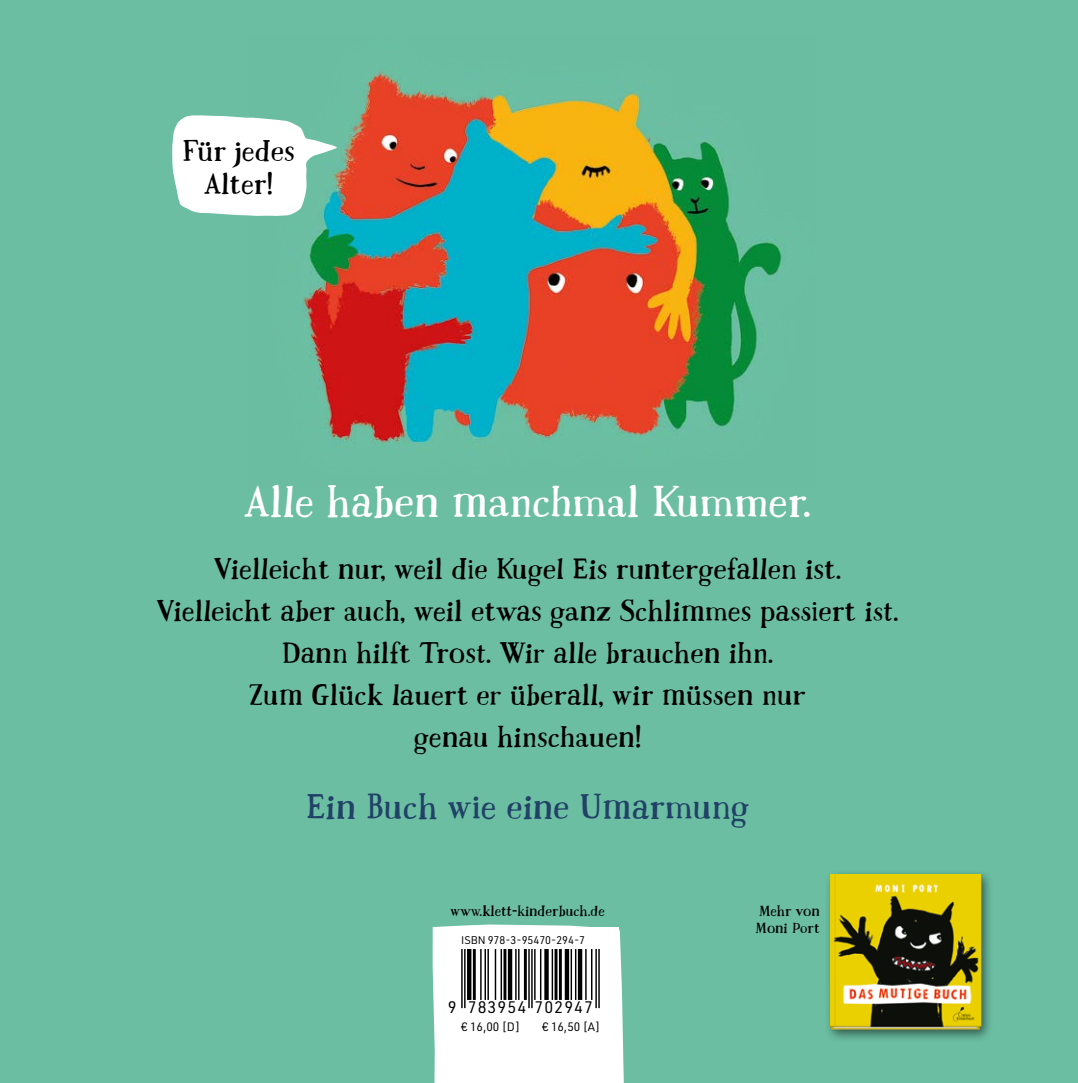
<style>
.page{position:relative;width:1078px;height:1083px;background:#fff}
.page>*{position:absolute;margin:0;border:0;box-sizing:border-box;transform-origin:0 0}
.t1{font:42px "Mrs Ant";color:#fff}
.t2{font:34px "Mrs Ant";color:#214167}
.t3{font:28px/42px "Mrs Ant";color:#000;text-align:center}
.t4{font:16.4px "URWDIN";letter-spacing:.065em;color:#000}
.t5{font:14px/16.8px "Mrs Ant";color:#000}
.t6{font:12px "URWDIN";color:#000}
.t7{font:11px "URWDIN";color:#000}
</style>
<div class="page">
<div style="left:0;top:0;width:1077px;height:1083px;background:#6bbea2"></div>
<img style="left:296px;top:70px;width:486px;height:381px">
<svg style="left:172px;top:115px;width:166px;height:101px"></svg>
<div style="left:432px;top:924px;width:191px;height:159px;background:#fff"></div>
<div style="left:437px;top:949px;width:181px;height:91px;background:#fff"></div>
<hr style="left:461px;top:949px;width:1px;height:59px;background:#000">
<hr style="left:464px;top:949px;width:1px;height:59px;background:#000">
<hr style="left:467px;top:949px;width:4px;height:51px;background:#000">
<hr style="left:473px;top:949px;width:2px;height:51px;background:#000">
<hr style="left:480px;top:949px;width:1px;height:51px;background:#000">
<hr style="left:484px;top:949px;width:2px;height:51px;background:#000">
<hr style="left:487px;top:949px;width:2px;height:51px;background:#000">
<hr style="left:494px;top:949px;width:2px;height:51px;background:#000">
<hr style="left:500px;top:949px;width:2px;height:51px;background:#000">
<hr style="left:503px;top:949px;width:3px;height:51px;background:#000">
<div style="left:507px;top:949px;width:5px;height:51px;background:#000"></div>
<hr style="left:515px;top:949px;width:1px;height:51px;background:#000">
<hr style="left:518px;top:949px;width:1px;height:51px;background:#000">
<hr style="left:524px;top:949px;width:2px;height:51px;background:#000">
<hr style="left:528px;top:949px;width:1px;height:59px;background:#000">
<hr style="left:531px;top:949px;width:1px;height:59px;background:#000">
<hr style="left:534px;top:949px;width:1px;height:51px;background:#000">
<hr style="left:540px;top:949px;width:1px;height:51px;background:#000">
<svg style="left:544px;top:949px;width:4px;height:51px"></svg>
<hr style="left:551px;top:949px;width:2px;height:51px;background:#000">
<hr style="left:554px;top:949px;width:3px;height:51px;background:#000">
<hr style="left:558px;top:949px;width:3px;height:51px;background:#000">
<div style="left:564px;top:949px;width:5px;height:51px;background:#000"></div>
<hr style="left:570px;top:949px;width:2px;height:51px;background:#000">
<hr style="left:575px;top:949px;width:1px;height:51px;background:#000">
<div style="left:577px;top:949px;width:5px;height:51px;background:#000"></div>
<hr style="left:585px;top:949px;width:1px;height:51px;background:#000">
<hr style="left:591px;top:949px;width:1px;height:51px;background:#000">
<hr style="left:595px;top:949px;width:1px;height:59px;background:#000">
<hr style="left:598px;top:949px;width:1px;height:59px;background:#000">
<div style="left:824px;top:869px;width:170px;height:174px;background:#000;opacity:.5"></div>
<img style="left:829px;top:874px;width:153px;height:158px">
<p class="t3" style="left:182px;top:133px;width:114px;line-height:33.6px">Für jedes<br>Alter!</p>
<h1 class="t1" style="left:244px;top:473px;width:568px">Alle haben manchmal Kummer.</h1>
<p class="t3" style="left:156px;top:548px;width:743px">Vielleicht nur, weil die Kugel Eis runtergefallen ist.<br>Vielleicht aber auch, weil etwas ganz Schlimmes passiert ist.<br>Dann hilft Trost. Wir alle brauchen ihn.<br>Zum Glück lauert er überall, wir müssen nur<br>genau hinschauen!</p>
<p class="t2" style="left:306px;top:784px;width:444px">Ein Buch wie eine Umarmung</p>
<p class="t5" style="left:450px;top:902px;width:156px">www.klett-kinderbuch.de</p>
<p class="t7" style="left:461px;top:932px;width:125px">ISBN 978-3-95470-294-7</p>
<p class="t4" style="left:448px;top:997px;width:147px">9 783954 702947</p>
<p class="t6" style="left:461px;top:1019px;width:61px">€ 16,00 [D]</p>
<p class="t6" style="left:542px;top:1019px;width:60px">€ 16,50 [A]</p>
<p class="t4" style="left:448px;top:1006px;width:147px">9 783954 702947</p>
<p class="t5" style="left:755px;top:902px;width:66px">Mehr von<br>Moni Port</p>
</div>
